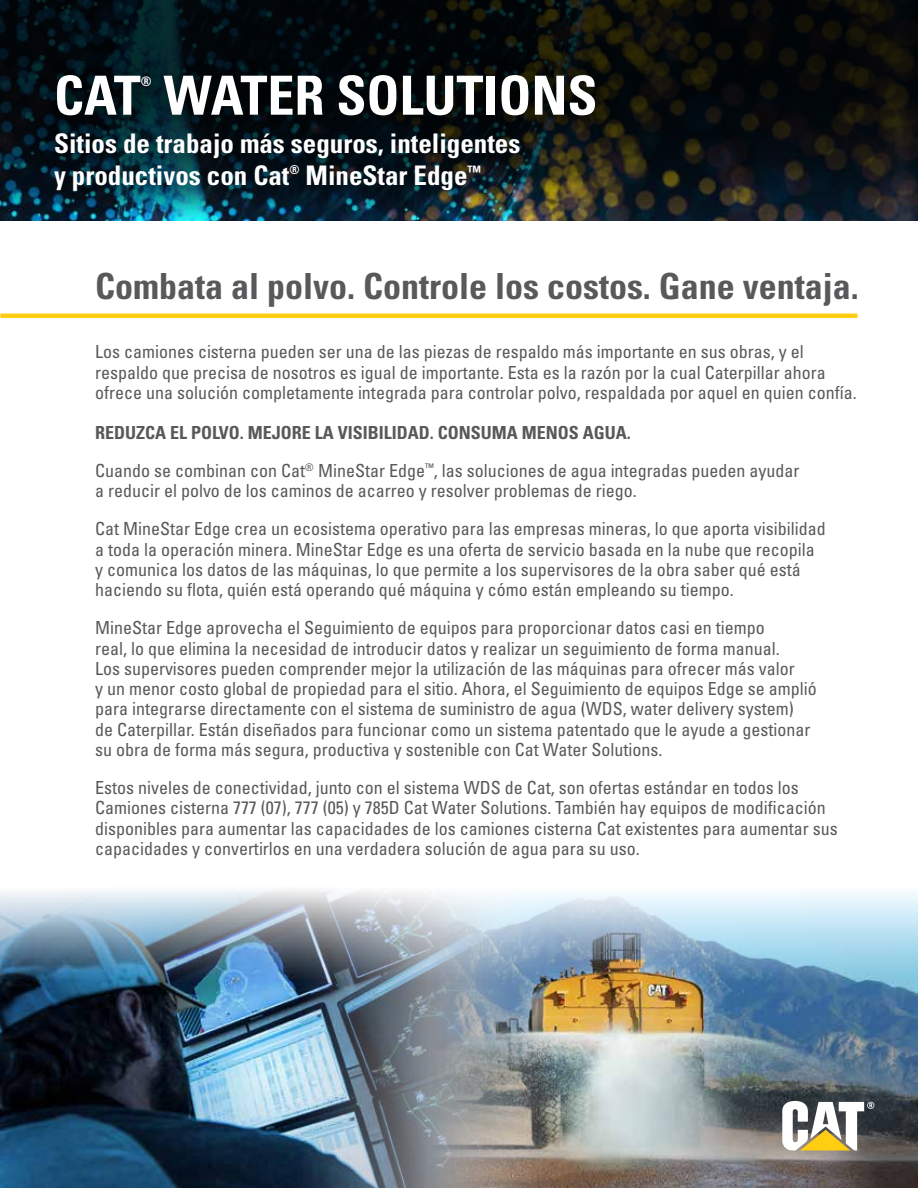
<style>
.page{position:relative;width:918px;height:1188px;background:#fff}
.page>*{position:absolute;margin:0;border:0;box-sizing:border-box;transform-origin:0 0}
.t1{font:700 condensed 54px "Univers LT Std";color:#fff}
.t2{font:700 condensed 36px "Univers LT Std";color:#58595b}
.t3{font:700 condensed 27px/32.4px "Univers LT Std";color:#fff}
.t4{font:condensed 18px/20.2px "Univers LT Std";color:#58595b}
.t5{font:700 condensed 13.05px "Univers LT Std";color:#fff}
.s1{font-weight:700}
</style>
<div class="page">
<img style="left:0;top:890px;width:432px;height:298px">
<img style="left:432px;top:893px;width:486px;height:295px">
<svg style="left:782px;top:1101px;width:92px;height:50px"></svg>
<svg style="left:0;top:0;width:918px;height:220px;background:#0b1113"></svg>
<img style="left:38px;top:58px;width:583px;height:159px">
<hr style="left:0;top:314px;width:858px;height:4px;background:#ffce12">
<h1 class="t1" style="left:54px;top:62px;width:545px">CAT WATER SOLUTIONS</h1>
<p class="t5" style="left:141px;top:74px;width:12px">®</p>
<h3 class="t3" style="left:54px;top:127px;width:468px">Sitios de trabajo más seguros, inteligentes y productivos con Cat<sup>®</sup> MineStar Edge<sup>™</sup></h3>
<h2 class="t2" style="left:95px;top:264px;width:765px">Combata al polvo. Controle los costos. Gane ventaja.</h2>
<p class="t4" style="left:95px;top:342px;width:763px">Los camiones cisterna pueden ser una de las piezas de respaldo más importante en sus obras, y el respaldo que precisa de nosotros es igual de importante. Esta es la razón por la cual Caterpillar ahora ofrece una solución completamente integrada para controlar polvo, respaldada por aquel en quien confía.</p>
<p class="t4" style="left:95px;top:413px;width:706px;line-height:38.2px"><span class="s1">REDUZCA EL POLVO. MEJORE LA VISIBILIDAD. CONSUMA MENOS AGUA.<br></span>Cuando se combinan con Cat<sup>®</sup> MineStar Edge<sup>™</sup>, las soluciones de agua integradas pueden ayudar</p>
<p class="t4" style="left:95px;top:471px;width:732px;line-height:38.2px">a reducir el polvo de los caminos de acarreo y resolver problemas de riego.<br>Cat MineStar Edge crea un ecosistema operativo para las empresas mineras, lo que aporta visibilidad</p>
<p class="t4" style="left:95px;top:539px;width:721px">a toda la operación minera. MineStar Edge es una oferta de servicio basada en la nube que recopila y comunica los datos de las máquinas, lo que permite a los supervisores de la obra saber qué está haciendo su flota, quién está operando qué máquina y cómo están empleando su tiempo.</p>
<p class="t4" style="left:95px;top:618px;width:723px">MineStar Edge aprovecha el Seguimiento de equipos para proporcionar datos casi en tiempo<br>real, lo que elimina la necesidad de introducir datos y realizar un seguimiento de forma manual.<br>Los supervisores pueden comprender mejor la utilización de las máquinas para ofrecer más valor<br>y un menor costo global de propiedad para el sitio. Ahora, el Seguimiento de equipos Edge se amplió para integrarse directamente con el sistema de suministro de agua (WDS, water delivery system)<br>de Caterpillar. Están diseñados para funcionar como un sistema patentado que le ayude a gestionar su obra de forma más segura, productiva y sostenible con Cat Water Solutions.</p>
<p class="t4" style="left:95px;top:777px;width:744px">Estos niveles de conectividad, junto con el sistema WDS de Cat, son ofertas estándar en todos los Camiones cisterna 777 (07), 777 (05) y 785D Cat Water Solutions. También hay equipos de modificación disponibles para aumentar las capacidades de los camiones cisterna Cat existentes para aumentar sus capacidades y convertirlos en una verdadera solución de agua para su uso.</p>
</div>
